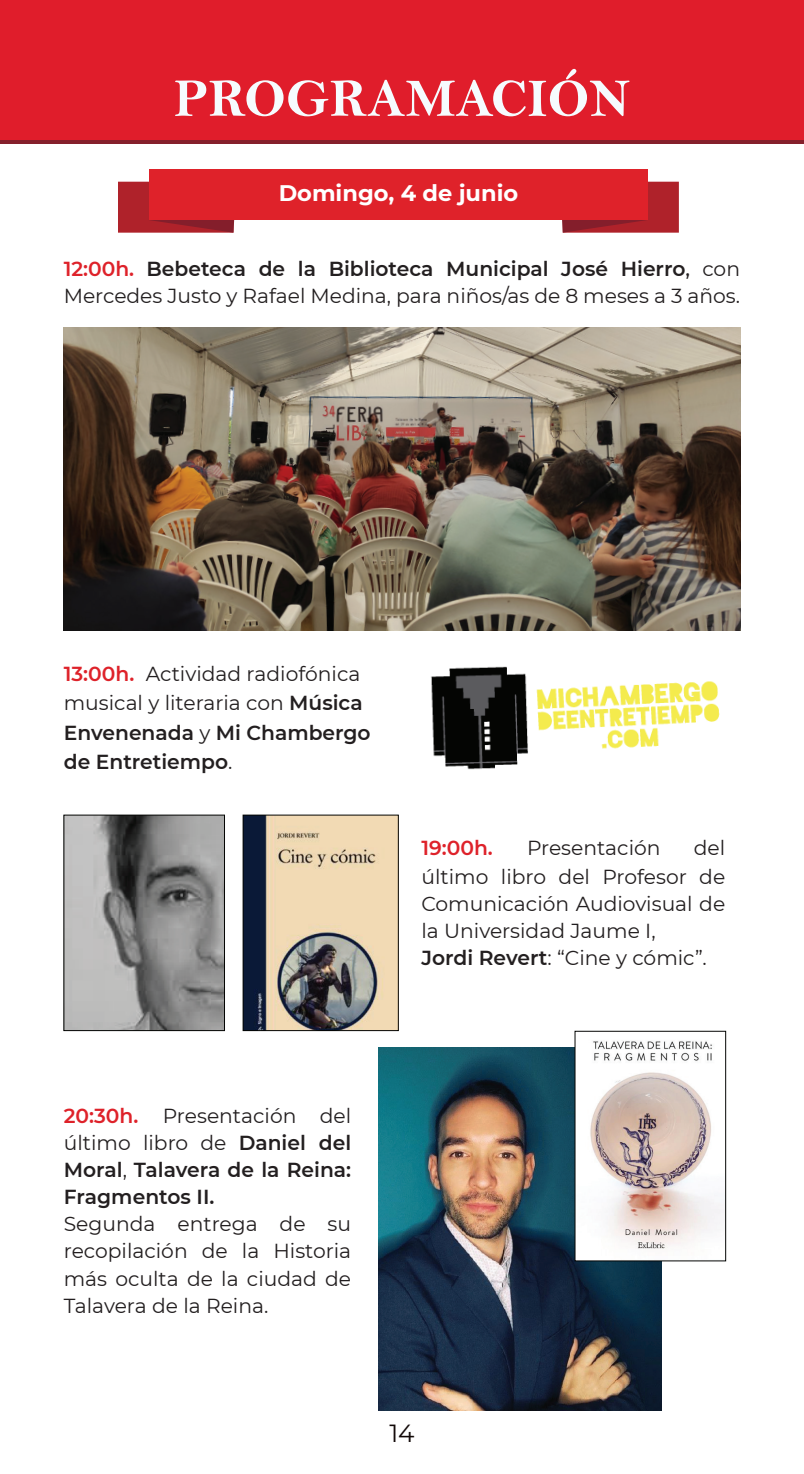
<style>
.page{position:relative;width:804px;height:1474px;background:#fff}
.page>*{position:absolute;margin:0;border:0;box-sizing:border-box;transform-origin:0 0}
.t1{font:54px "Bell MT Bold";color:#f6fbfe}
.t2{font:24.75px "Montserrat";color:#120908}
.t3{font:700 22.5px "Montserrat";color:#fff}
.t4{font:20.25px/27px "Montserrat";color:#231f20}
.t5{font:600 20.25px/27px "Montserrat";color:#231f20;text-align:justify}
.t6{font:600 20.25px "Montserrat";color:#de222a}
.s1{font-weight:600;color:#de222a}
.s2{font-weight:600}
.s3{font-weight:500}
.s4{color:#de222a}
.s5{font-weight:400}
</style>
<div class="page">
<div style="left:0;top:0;width:784px;height:140px;background:#e01d2b"></div>
<div style="left:784px;top:0;width:20px;height:140px;background:#e01d2b"></div>
<hr style="left:0;top:140px;width:784px;height:4px;background:#851f2b">
<hr style="left:784px;top:140px;width:20px;height:4px;background:#851f2b">
<svg style="left:562px;top:182px;width:117px;height:51px"></svg>
<svg style="left:118px;top:182px;width:116px;height:51px"></svg>
<div style="left:149px;top:169px;width:498px;height:51px;background:#df222a"></div>
<img style="left:431px;top:666px;width:289px;height:104px">
<img style="left:64px;top:327px;width:676px;height:303px">
<img style="left:378px;top:1047px;width:283px;height:363px">
<img style="left:577px;top:1040px;width:146px;height:218px">
<img style="left:245px;top:817px;width:151px;height:211px">
<div style="left:243px;top:815px;width:155px;height:215px;border:1px solid #040503"></div>
<img style="left:66px;top:817px;width:157px;height:211px">
<div style="left:64px;top:815px;width:161px;height:215px;border:1px solid #040503"></div>
<h1 class="t1" style="left:174px;top:66px;width:458px">PROGRAMACIÓN</h1>
<p class="t3" style="left:279px;top:177px;width:241px">Domingo, 4 de junio</p>
<p class="t4" style="left:64px;top:255px;width:678px"><span class="s1">12:00h.</span> <span class="s2">Bebeteca de la Biblioteca Municipal José Hierro</span><span class="s3">,</span> con<br>Mercedes Justo y Rafael Medina, para niños/as de 8 meses a 3 años.</p>
<p class="t4" style="left:64px;top:658px;width:308px;line-height:29.2px"><span class="s1">13:00h.</span> Actividad radiofónica musical y literaria con <span class="s2">Música<br>Envenenada</span> y <span class="s2">Mi Chambergo de Entretiempo</span>.</p>
<p class="t4" style="left:421px;top:832px;width:305px;line-height:29.2px;text-align:right">del<br>último libro del Profesor de</p>
<p class="t4" style="left:421px;top:889px;width:305px">Comunicación Audiovisual de la Universidad Jaume I,<br><span class="s2">Jordi Revert</span>: “Cine y cómic”.</p>
<p class="t6" style="left:421px;top:833px;width:73px">19:00h.</p>
<p class="t4" style="left:527px;top:833px;width:135px">Presentación</p>
<p class="t5" style="left:64px;top:1101px;width:289px"><span class="s4">20:30h.</span> <span class="s5">Presentación del último libro de</span> Daniel del Moral<span class="s5">,</span> Talavera de la Reina:<br>Fragmentos II.</p>
<p class="t4" style="left:64px;top:1210px;width:289px;text-align:justify">Segunda entrega de su recopilación de la Historia más oculta de la ciudad de Talavera de la Reina.</p>
<p class="t2" style="left:389px;top:1416px;width:27px">14</p>
</div>
